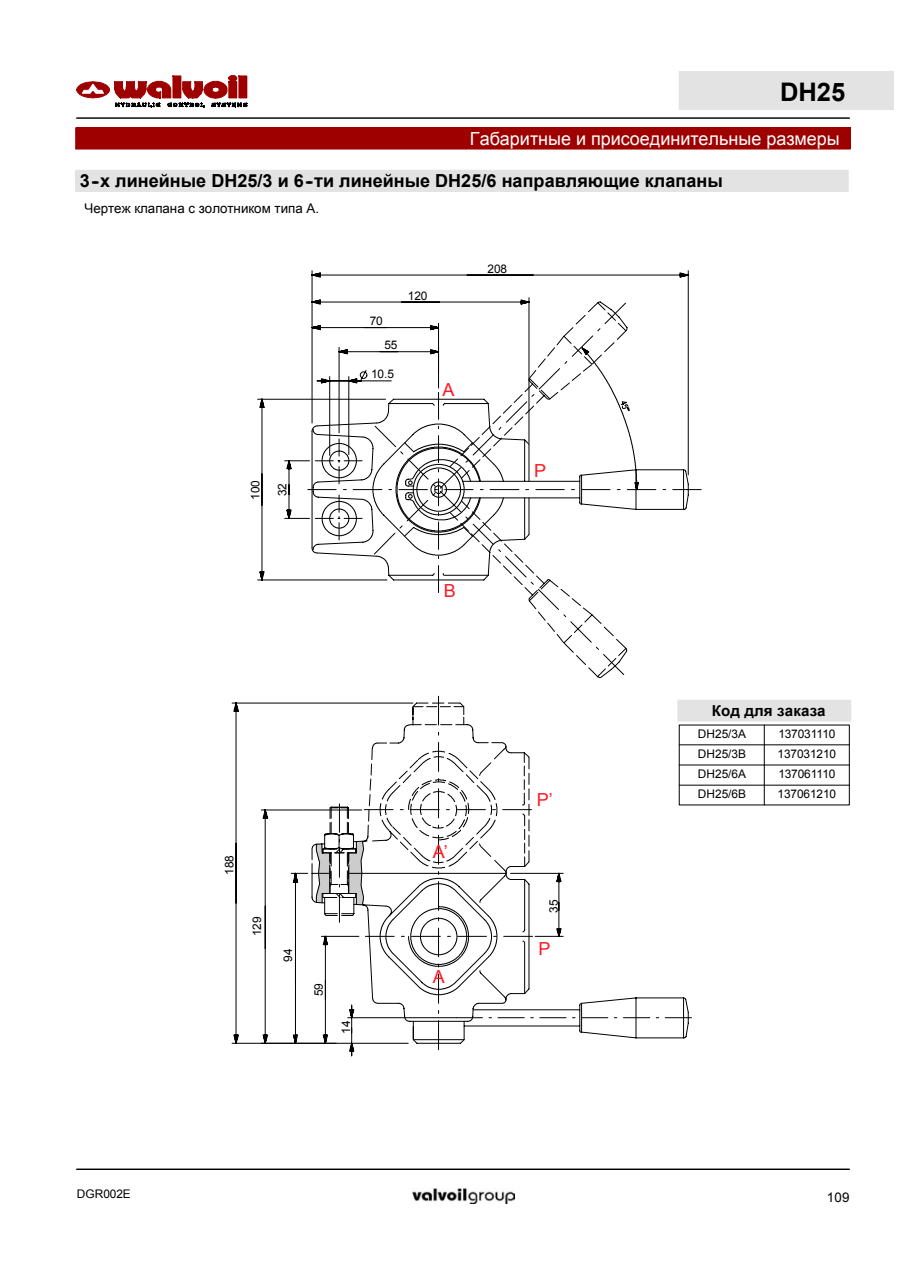
<style>
.page{position:relative;width:905px;height:1263px;background:#fff}
.page>*{position:absolute;margin:0;border:0;box-sizing:border-box;transform-origin:0 0}
.t1{font:700 25.5px "Arial";color:#000}
.t2{font:700 18px "Arial";color:#000}
.t3{font:18px "Arial";color:#fff}
.t4{font:18px "Arial";color:#ff1721}
.t5{font:700 15.15px "Arial";letter-spacing:.01em;color:#000}
.t6{font:13.35px "Arial";color:#000}
.t7{font:11.85px "Arial";letter-spacing:-.01em;color:#000}
</style>
<div class="page">
<hr style="left:77px;top:117px;width:772px;height:2px;background:#000">
<div style="left:679px;top:71px;width:213px;height:38px;background:#e3e3e3"></div>
<hr style="left:678px;top:71px;width:1px;height:38px;background:#e3e3e3">
<hr style="left:679px;top:109px;width:213px;height:1px;background:#e3e3e3">
<svg style="left:76px;top:75px;width:171px;height:32px"></svg>
<hr style="left:77px;top:1169px;width:772px;height:1px;background:#000">
<img style="left:412px;top:1189px;width:102px;height:14px">
<div style="left:76px;top:170px;width:771px;height:22px;background:#e3e3e3"></div>
<svg style="left:529px;top:601px;width:96px;height:74px"></svg>
<svg style="left:311px;top:270px;width:378px;height:27px"></svg>
<svg style="left:257px;top:297px;width:444px;height:304px"></svg>
<svg style="left:231px;top:702px;width:30px;height:342px"></svg>
<svg style="left:261px;top:696px;width:430px;height:361px"></svg>
<div style="left:677px;top:700px;width:173px;height:21px;background:#e3e3e3"></div>
<hr style="left:763px;top:725px;width:1px;height:80px;background:#000">
<hr style="left:679px;top:745px;width:170px;height:1px;background:#000">
<hr style="left:679px;top:765px;width:170px;height:1px;background:#000">
<hr style="left:679px;top:785px;width:170px;height:1px;background:#000">
<div style="left:76px;top:128px;width:774px;height:21px;background:#9e0000"></div>
<h1 class="t1" style="left:779px;top:75px;width:67px">DH25</h1>
<h2 class="t3" style="left:470px;top:127px;width:371px">Габаритные и присоединительные размеры</h2>
<h2 class="t2" style="left:80px;top:169px;width:644px">3--х линейные DH25/3 и 6--ти линейные DH25/6 направляющие клапаны</h2>
<p class="t6" style="left:84px;top:199px;width:236px">Чертеж клапана с золотником типа А.</p>
<p class="t7" style="left:247px;top:500px;width:21px;rotate:-90deg">001</p>
<p class="t7" style="left:274px;top:496px;width:15px;rotate:-90deg">23</p>
<p class="t7" style="left:369px;top:313px;width:15px">70</p>
<p class="t7" style="left:384px;top:337px;width:15px">55</p>
<p class="t7" style="left:371px;top:366px;width:24px">10.5</p>
<p class="t7" style="left:408px;top:288px;width:21px">120</p>
<h2 class="t4" style="left:442px;top:378px;width:14px">A</h2>
<p class="t7" style="left:487px;top:261px;width:21px">208</p>
<h2 class="t4" style="left:534px;top:459px;width:14px">P</h2>
<h2 class="t4" style="left:444px;top:579px;width:14px">B</h2>
<p class="t7" style="left:221px;top:875px;width:21px;rotate:-90deg">881</p>
<p class="t7" style="left:249px;top:936px;width:21px;rotate:-90deg">921</p>
<p class="t7" style="left:280px;top:962px;width:15px;rotate:-90deg">49</p>
<p class="t7" style="left:311px;top:996px;width:15px;rotate:-90deg">95</p>
<p class="t7" style="left:338px;top:1034px;width:15px;rotate:-90deg">41</p>
<h2 class="t4" style="left:432px;top:840px;width:16px">A’</h2>
<h2 class="t4" style="left:432px;top:965px;width:14px">A</h2>
<h2 class="t4" style="left:536px;top:788px;width:17px">P’</h2>
<p class="t7" style="left:545px;top:913px;width:15px;rotate:-90deg">53</p>
<h2 class="t4" style="left:538px;top:937px;width:14px">P</h2>
<p class="t5" style="left:711px;top:700px;width:115px">Код для заказа</p>
<p class="t7" style="left:697px;top:726px;width:49px">DH25/3A</p>
<p class="t7" style="left:778px;top:726px;width:59px">137031110</p>
<p class="t7" style="left:697px;top:746px;width:49px">DH25/3B</p>
<p class="t7" style="left:777px;top:746px;width:60px">137031210</p>
<p class="t7" style="left:697px;top:766px;width:49px">DH25/6A</p>
<p class="t7" style="left:778px;top:766px;width:59px">137061110</p>
<p class="t7" style="left:697px;top:786px;width:49px">DH25/6B</p>
<p class="t7" style="left:777px;top:786px;width:60px">137061210</p>
<p class="t7" style="left:77px;top:1187px;width:56px">DGR002E</p>
<p class="t6" style="left:826px;top:1189px;width:24px">109</p>
</div>
